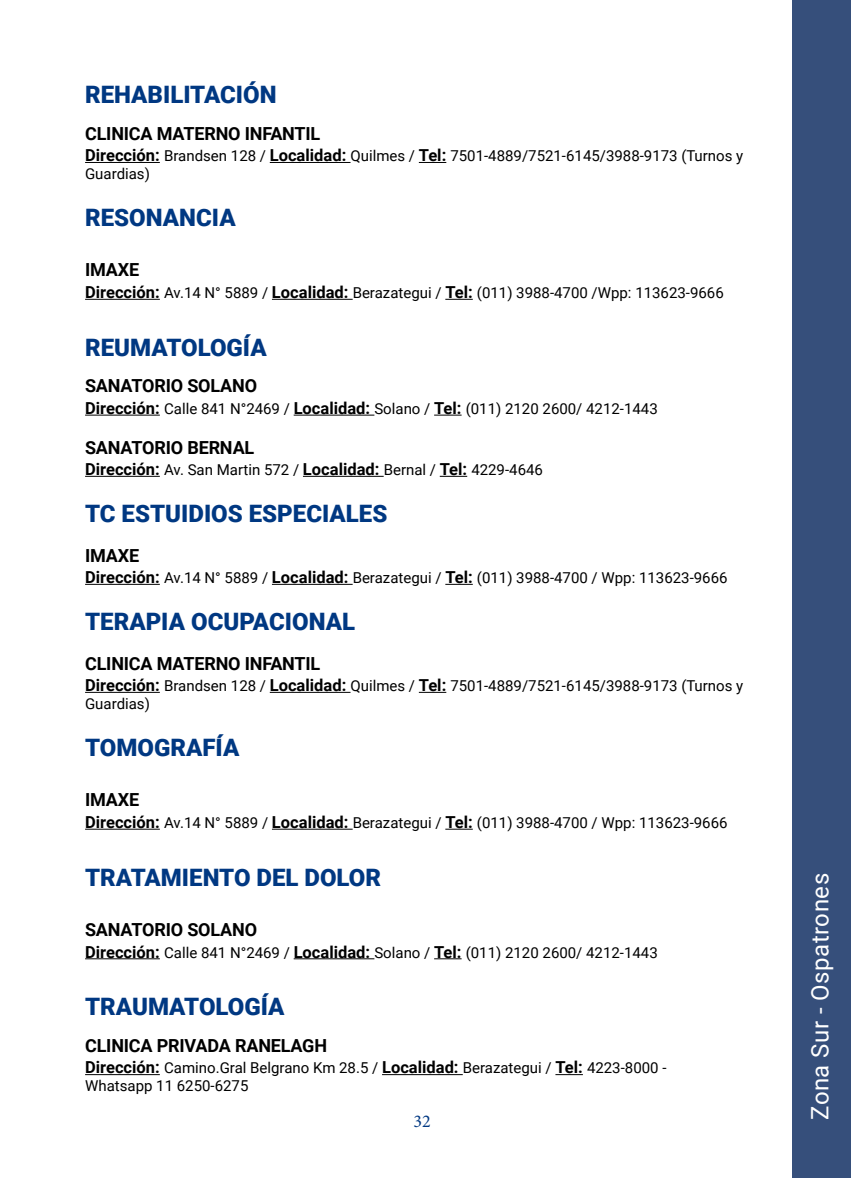
<style>
.page{position:relative;width:851px;height:1178px;background:#fff}
.page>*{position:absolute;margin:0;border:0;box-sizing:border-box;transform-origin:0 0}
.t1{font:900 24px "Roboto";color:#003882}
.t2{font:24px "Roboto";letter-spacing:.02em;color:#fff}
.t3{font:700 18px "Roboto";letter-spacing:-.01em;color:#000}
.t4{font:18px "Minion Pro";color:#003882}
.t5{font:15px/18px "Roboto";color:#000}
.s1{font-weight:700;font-size:16.5px}
</style>
<div class="page">
<hr style="left:85px;top:162px;width:75px;height:1px;background:#000">
<hr style="left:270px;top:162px;width:80px;height:1px;background:#000">
<svg style="left:419px;top:162px;width:27px;height:1px"></svg>
<hr style="left:85px;top:299px;width:75px;height:1px;background:#000">
<hr style="left:272px;top:299px;width:80px;height:1px;background:#000">
<svg style="left:445px;top:299px;width:27px;height:1px"></svg>
<hr style="left:85px;top:415px;width:75px;height:1px;background:#000">
<hr style="left:293px;top:415px;width:81px;height:1px;background:#000">
<svg style="left:434px;top:415px;width:27px;height:1px"></svg>
<hr style="left:85px;top:476px;width:75px;height:1px;background:#000">
<hr style="left:303px;top:476px;width:80px;height:1px;background:#000">
<svg style="left:439px;top:476px;width:28px;height:1px"></svg>
<hr style="left:85px;top:584px;width:75px;height:1px;background:#000">
<hr style="left:272px;top:584px;width:80px;height:1px;background:#000">
<svg style="left:445px;top:584px;width:27px;height:1px"></svg>
<hr style="left:85px;top:692px;width:75px;height:1px;background:#000">
<hr style="left:270px;top:692px;width:80px;height:1px;background:#000">
<svg style="left:419px;top:692px;width:27px;height:1px"></svg>
<hr style="left:85px;top:829px;width:75px;height:1px;background:#000">
<hr style="left:272px;top:829px;width:80px;height:1px;background:#000">
<svg style="left:445px;top:829px;width:27px;height:1px"></svg>
<hr style="left:85px;top:958px;width:75px;height:1px;background:#000">
<hr style="left:293px;top:958px;width:81px;height:1px;background:#000">
<svg style="left:434px;top:958px;width:27px;height:1px"></svg>
<hr style="left:85px;top:1074px;width:75px;height:1px;background:#000">
<hr style="left:382px;top:1074px;width:80px;height:1px;background:#000">
<svg style="left:555px;top:1074px;width:27px;height:1px"></svg>
<div style="left:792px;top:0;width:58px;height:1178px;background:#364f7b"></div>
<h1 class="t1" style="left:85px;top:78px;width:193px">REHABILITACIÓN</h1>
<p class="t3" style="left:85px;top:121px;width:237px">CLINICA MATERNO INFANTIL</p>
<p class="t5" style="left:85px;top:146px;width:659px"><span class="s1">Dirección:</span> Brandsen 128 / <span class="s1">Localidad:</span> Quilmes / <span class="s1">Tel:</span> 7501-4889/7521-6145/3988-9173 (Turnos y<br>Guardias)</p>
<h1 class="t1" style="left:85px;top:201px;width:152px">RESONANCIA</h1>
<p class="t3" style="left:85px;top:257px;width:56px">IMAXE</p>
<p class="t5" style="left:85px;top:283px;width:640px"><span class="s1">Dirección:</span> Av.14 N° 5889 / <span class="s1">Localidad:</span> Berazategui / <span class="s1">Tel:</span> (011) 3988-4700 /Wpp: 113623-9666</p>
<h1 class="t1" style="left:85px;top:330px;width:183px">REUMATOLOGÍA</h1>
<p class="t3" style="left:85px;top:373px;width:173px">SANATORIO SOLANO</p>
<p class="t5" style="left:85px;top:399px;width:574px"><span class="s1">Dirección:</span> Calle 841 N°2469 / <span class="s1">Localidad:</span> Solano / <span class="s1">Tel:</span> (011) 2120 2600/ 4212-1443</p>
<p class="t3" style="left:85px;top:434px;width:171px">SANATORIO BERNAL</p>
<p class="t5" style="left:85px;top:460px;width:459px"><span class="s1">Dirección:</span> Av. San Martin 572 / <span class="s1">Localidad:</span> Bernal / <span class="s1">Tel:</span> 4229-4646</p>
<h1 class="t1" style="left:85px;top:496px;width:304px">TC ESTUIDIOS ESPECIALES</h1>
<p class="t3" style="left:85px;top:542px;width:56px">IMAXE</p>
<p class="t5" style="left:85px;top:568px;width:644px"><span class="s1">Dirección:</span> Av.14 N° 5889 / <span class="s1">Localidad:</span> Berazategui / <span class="s1">Tel:</span> (011) 3988-4700 / Wpp: 113623-9666</p>
<h1 class="t1" style="left:85px;top:604px;width:271px">TERAPIA OCUPACIONAL</h1>
<p class="t3" style="left:85px;top:650px;width:237px">CLINICA MATERNO INFANTIL</p>
<p class="t5" style="left:85px;top:676px;width:659px"><span class="s1">Dirección:</span> Brandsen 128 / <span class="s1">Localidad:</span> Quilmes / <span class="s1">Tel:</span> 7501-4889/7521-6145/3988-9173 (Turnos y<br>Guardias)</p>
<h1 class="t1" style="left:85px;top:730px;width:156px">TOMOGRAFÍA</h1>
<p class="t3" style="left:85px;top:787px;width:56px">IMAXE</p>
<p class="t5" style="left:85px;top:813px;width:644px"><span class="s1">Dirección:</span> Av.14 N° 5889 / <span class="s1">Localidad:</span> Berazategui / <span class="s1">Tel:</span> (011) 3988-4700 / Wpp: 113623-9666</p>
<h1 class="t1" style="left:85px;top:860px;width:297px">TRATAMIENTO DEL DOLOR</h1>
<p class="t3" style="left:85px;top:917px;width:173px">SANATORIO SOLANO</p>
<p class="t5" style="left:85px;top:943px;width:574px"><span class="s1">Dirección:</span> Calle 841 N°2469 / <span class="s1">Localidad:</span> Solano / <span class="s1">Tel:</span> (011) 2120 2600/ 4212-1443</p>
<h1 class="t1" style="left:85px;top:990px;width:201px">TRAUMATOLOGÍA</h1>
<p class="t3" style="left:85px;top:1033px;width:243px">CLINICA PRIVADA RANELAGH</p>
<p class="t5" style="left:85px;top:1058px;width:583px"><span class="s1">Dirección:</span> Camino.Gral Belgrano Km 28.5 / <span class="s1">Localidad:</span> Berazategui / <span class="s1">Tel:</span> 4223-8000 -<br>Whatsapp 11 6250-6275</p>
<p class="t4" style="left:413px;top:1109px;width:19px">32</p>
<h1 class="t2" style="left:803px;top:1120px;width:248px;rotate:-90deg">Zona Sur - Ospatrones</h1>
</div>
